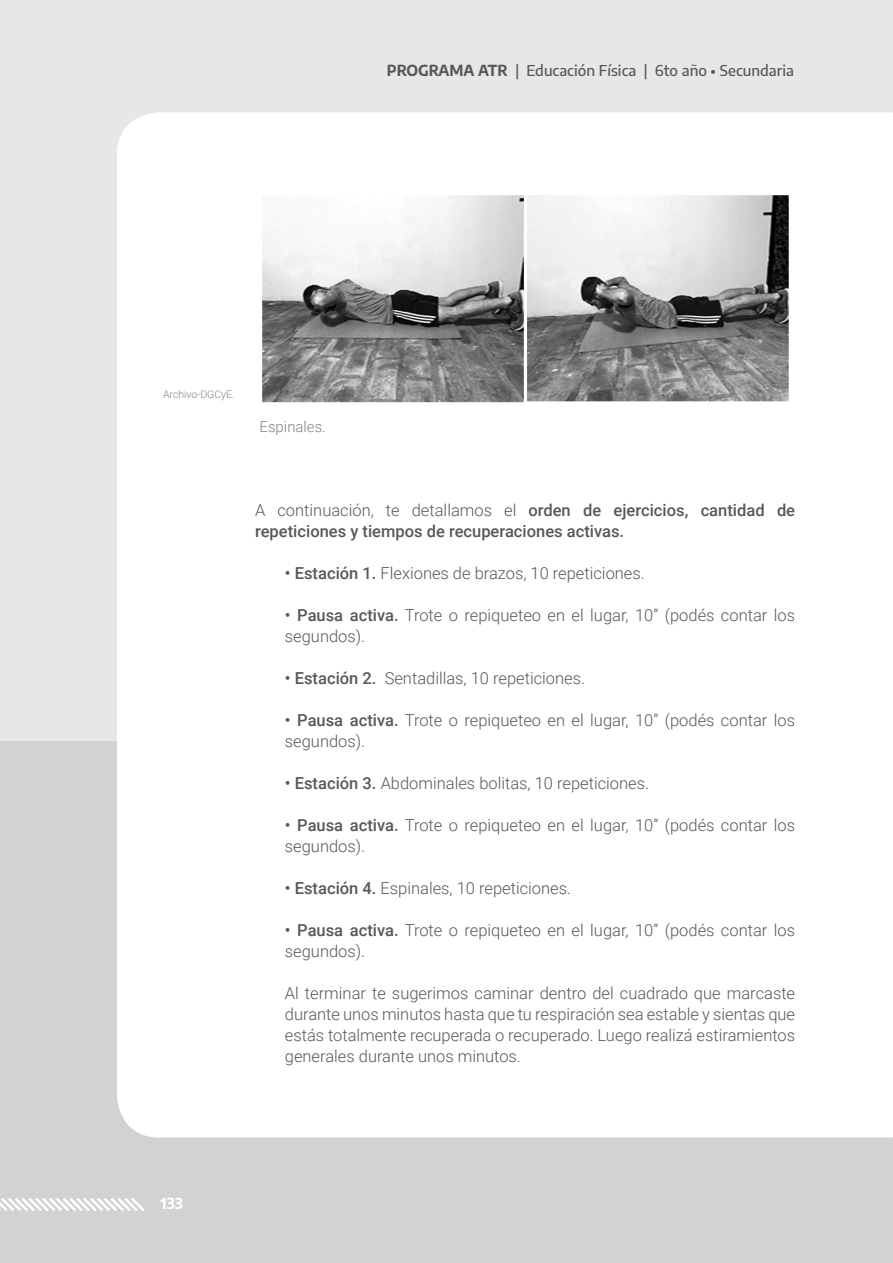
<style>
.page{position:relative;width:893px;height:1263px;background:#fff}
.page>*{position:absolute;margin:0;border:0;box-sizing:border-box;transform-origin:0 0}
.Texto_principal{font:300 16.5px/21px "Roboto";color:#57585a}
.Texto_principal-2{font:500 16.5px/21px "Roboto";color:#57585a}
.t1{font:500 15px "Encode Sans";color:#57585a}
.Epígrafes{font:300 15px "Roboto";color:#808285}
.t2{font:700 15px "Encode Sans";color:#fff}
.Fuentes{font:300 10.5px "Roboto";color:#808285}
.s1{font-weight:700}
.s2{font-weight:300}
.s3{font-weight:500}
</style>
<div class="page">
<div style="left:0;top:594px;width:893px;height:669px;background:#d1d2d4"></div>
<div style="left:0;top:0;width:893px;height:740px;background:#e6e7e9"></div>
<svg style="left:0;top:1198px;width:145px;height:13px"></svg>
<div style="left:117px;top:112px;width:776px;height:1025px;background:#fff"></div>
<img style="left:260px;top:192px;width:531px;height:212px">
<p class="t1" style="left:387px;top:60px;width:409px"><span class="s1">PROGRAMA ATR</span> | Educación Física | 6to año • Secundaria</p>
<p class="Fuentes" style="left:163px;top:387px;width:73px">Archivo-DGCyE.</p>
<p class="Epígrafes" style="left:260px;top:416px;width:68px">Espinales.</p>
<p class="Texto_principal-2" style="left:255px;top:499px;width:541px"><span class="s2">A continuación, te detallamos el</span> orden de ejercicios, cantidad de repeticiones y tiempos de recuperaciones activas.</p>
<p class="Texto_principal" style="left:285px;top:562px;width:361px"><span class="s3">• Estación 1.</span> Flexiones de brazos, 10 repeticiones.</p>
<p class="Texto_principal" style="left:285px;top:604px;width:512px"><span class="s3">• Pausa activa.</span> Trote o repiqueteo en el lugar, 10” (podés contar los segundos).</p>
<p class="Texto_principal" style="left:285px;top:667px;width:302px"><span class="s3">• Estación 2.</span> Sentadillas, 10 repeticiones.</p>
<p class="Texto_principal" style="left:285px;top:709px;width:512px"><span class="s3">• Pausa activa.</span> Trote o repiqueteo en el lugar, 10” (podés contar los segundos).</p>
<p class="Texto_principal" style="left:285px;top:772px;width:366px"><span class="s3">• Estación 3.</span> Abdominales bolitas, 10 repeticiones.</p>
<p class="Texto_principal" style="left:285px;top:814px;width:512px"><span class="s3">• Pausa activa.</span> Trote o repiqueteo en el lugar, 10” (podés contar los segundos).</p>
<p class="Texto_principal" style="left:285px;top:877px;width:288px"><span class="s3">• Estación 4.</span> Espinales, 10 repeticiones.</p>
<p class="Texto_principal" style="left:285px;top:919px;width:512px"><span class="s3">• Pausa activa.</span> Trote o repiqueteo en el lugar, 10” (podés contar los segundos).</p>
<p class="Texto_principal" style="left:285px;top:982px;width:512px;text-align:justify">Al terminar te sugerimos caminar dentro del cuadrado que marcaste durante unos minutos hasta que tu respiración sea estable y sientas que estás totalmente recuperada o recuperado. Luego realizá estiramientos generales durante unos minutos.</p>
<p class="t2" style="left:161px;top:1192px;width:24px">133</p>
</div>
